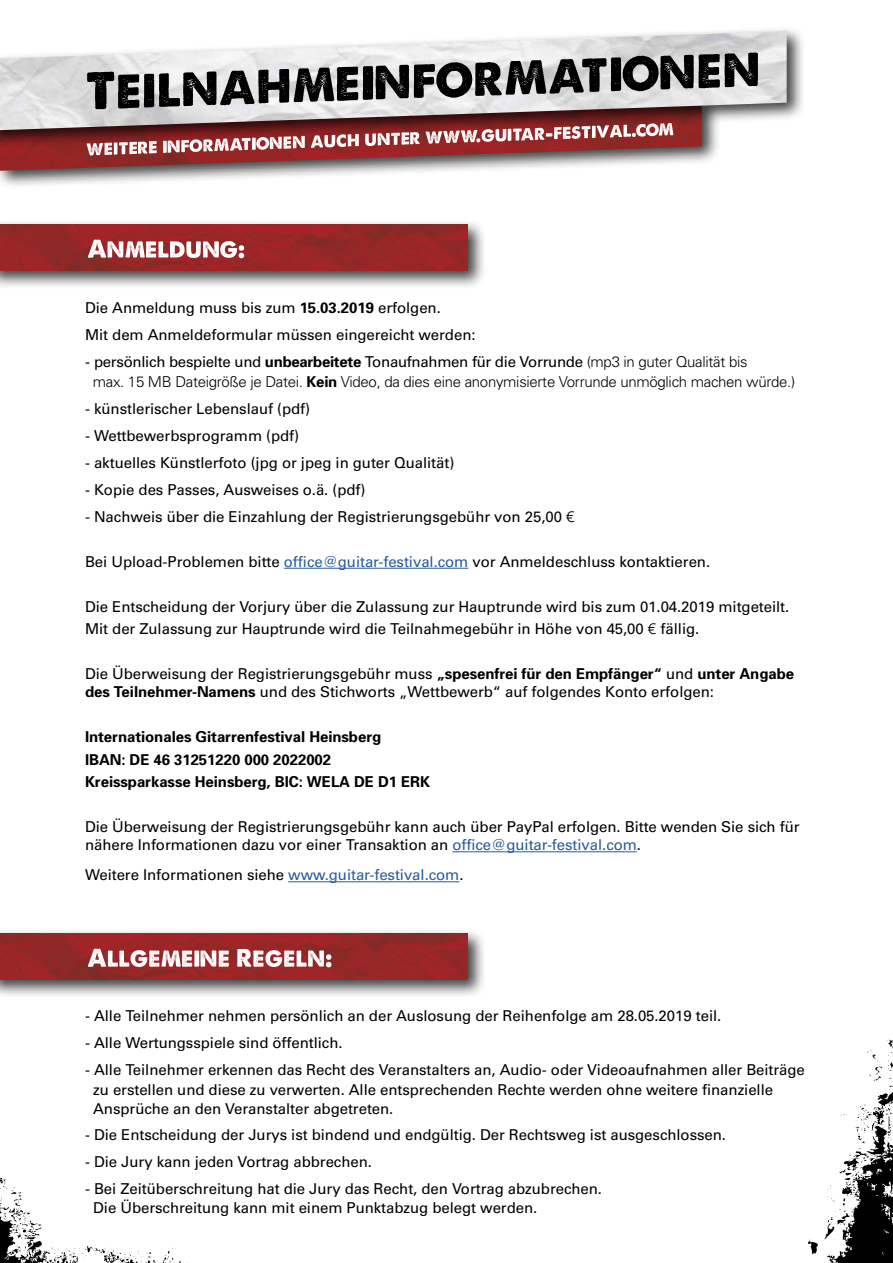
<style>
.page{position:relative;width:893px;height:1263px;background:#fff}
.page>*{position:absolute;margin:0;border:0;box-sizing:border-box;transform-origin:0 0}
.t1{font:15px/19.5px "Univers";letter-spacing:-.005em;color:#000}
.t2{font:300 15px/19.5px "Univers";letter-spacing:-.02em;color:#000}
.t3{font:700 15px/22.5px "Univers";letter-spacing:-.005em;color:#000}
.s1{font-weight:700}
.s2{font-weight:400}
.s3{font-family:"Avenir"}
.s4{color:#275b9b}
</style>
<div class="page">
<div style="left:0;top:219px;width:486px;height:70px;background:#000;opacity:.75"></div>
<img style="left:0;top:224px;width:468px;height:47px">
<div style="left:0;top:928px;width:486px;height:70px;background:#000;opacity:.75"></div>
<img style="left:0;top:933px;width:468px;height:47px">
<div style="left:0;top:95px;width:720px;height:94px;background:#000;opacity:.75"></div>
<img style="left:0;top:149px;width:702px;height:22px">
<svg style="left:88px;top:240px;width:156px;height:18px"></svg>
<svg style="left:88px;top:949px;width:243px;height:18px"></svg>
<svg style="left:87px;top:149px;width:586px;height:7px"></svg>
<hr style="left:284px;top:568px;width:184px;height:1px;background:#275b9b">
<hr style="left:452px;top:851px;width:185px;height:1px;background:#275b9b">
<hr style="left:288px;top:881px;width:171px;height:1px;background:#275b9b">
<div style="left:0;top:26px;width:805px;height:123px;background:#000;opacity:.75"></div>
<img style="left:0;top:31px;width:787px;height:99px">
<svg style="left:87px;top:49px;width:671px;height:61px"></svg>
<svg style="left:0;top:1178px;width:188px;height:85px"></svg>
<svg style="left:808px;top:1040px;width:85px;height:223px"></svg>
<p class="t1" style="left:85px;top:294px;width:392px;line-height:27px">Die Anmeldung muss bis zum <span class="s1">15.03.2019</span> erfolgen.<br>Mit dem Anmeldeformular müssen eingereicht werden:</p>
<p class="t2" style="left:93px;top:352px;width:704px;text-indent:-8px"><span class="s2">- persönlich bespielte und</span> <span class="s1">unbearbeitete</span> <span class="s2">Tonaufnahmen für die Vorrunde</span> (mp3 in guter Qualität bis<br>max. 15 MB Dateigröße je Datei. <span class="s1">Kein</span> Video, da dies eine anonymisierte Vorrunde unmöglich machen würde.)</p>
<p class="t1" style="left:85px;top:399px;width:227px">- künstlerischer Lebenslauf (pdf)</p>
<p class="t1" style="left:85px;top:426px;width:216px">- Wettbewerbsprogramm (pdf)</p>
<p class="t1" style="left:85px;top:453px;width:371px">- aktuelles Künstlerfoto (jpg or jpeg in guter Qualität)</p>
<p class="t1" style="left:85px;top:480px;width:282px">- Kopie des Passes, Ausweises o.ä. (pdf)</p>
<p class="t1" style="left:85px;top:507px;width:491px">- Nachweis über die Einzahlung der Registrierungsgebühr von 25,00 <span class="s3">€</span></p>
<p class="t1" style="left:85px;top:552px;width:627px">Bei Upload-Problemen bitte <span class="s4">office@guitar-festival.com</span> vor Anmeldeschluss kontaktieren.</p>
<p class="t1" style="left:85px;top:595px;width:706px;line-height:22.5px">Die Entscheidung der Vorjury über die Zulassung zur Hauptrunde wird bis zum 01.04.2019 mitgeteilt.<br>Mit der Zulassung zur Hauptrunde wird die Teilnahmegebühr in Höhe von 45,00 <span class="s3">€</span> fällig.</p>
<p class="t1" style="left:85px;top:665px;width:711px;line-height:18px">Die Überweisung der Registrierungsgebühr muss <span class="s1">„spesenfrei für den Empfänger“</span> und <span class="s1">unter Angabe des Teilnehmer-Namens</span> und des Stichworts „Wettbewerb“ auf folgendes Konto erfolgen:</p>
<p class="t3" style="left:85px;top:725px;width:347px">Internationales Gitarrenfestival Heinsberg<br>IBAN: DE 46 31251220 000 2022002<br>Kreissparkasse Heinsberg, BIC: WELA DE D1 ERK</p>
<p class="t1" style="left:85px;top:818px;width:716px;line-height:18px">Die Überweisung der Registrierungsgebühr kann auch über PayPal erfolgen. Bitte wenden Sie sich für nähere Informationen dazu vor einer Transaktion an <span class="s4">office@guitar-festival.com</span>.</p>
<p class="t1" style="left:85px;top:865px;width:380px">Weitere Informationen siehe <span class="s4">www.guitar-festival.com</span>.</p>
<p class="t1" style="left:85px;top:1006px;width:638px">- Alle Teilnehmer nehmen persönlich an der Auslosung der Reihenfolge am 28.05.2019 teil.</p>
<p class="t1" style="left:85px;top:1033px;width:259px">- Alle Wertungsspiele sind öffentlich.</p>
<p class="t1" style="left:93px;top:1060px;width:713px;text-indent:-8px">- Alle Teilnehmer erkennen das Recht des Veranstalters an, Audio- oder Videoaufnahmen aller Beiträge zu erstellen und diese zu verwerten. Alle entsprechenden Rechte werden ohne weitere finanzielle<br>Ansprüche an den Veranstalter abgetreten.</p>
<p class="t1" style="left:85px;top:1125px;width:642px">- Die Entscheidung der Jurys ist bindend und endgültig. Der Rechtsweg ist ausgeschlossen.</p>
<p class="t1" style="left:85px;top:1152px;width:288px">- Die Jury kann jeden Vortrag abbrechen.</p>
<p class="t1" style="left:93px;top:1179px;width:510px;text-indent:-8px">- Bei Zeitüberschreitung hat die Jury das Recht, den Vortrag abzubrechen.<br>Die Überschreitung kann mit einem Punktabzug belegt werden.</p>
</div>
